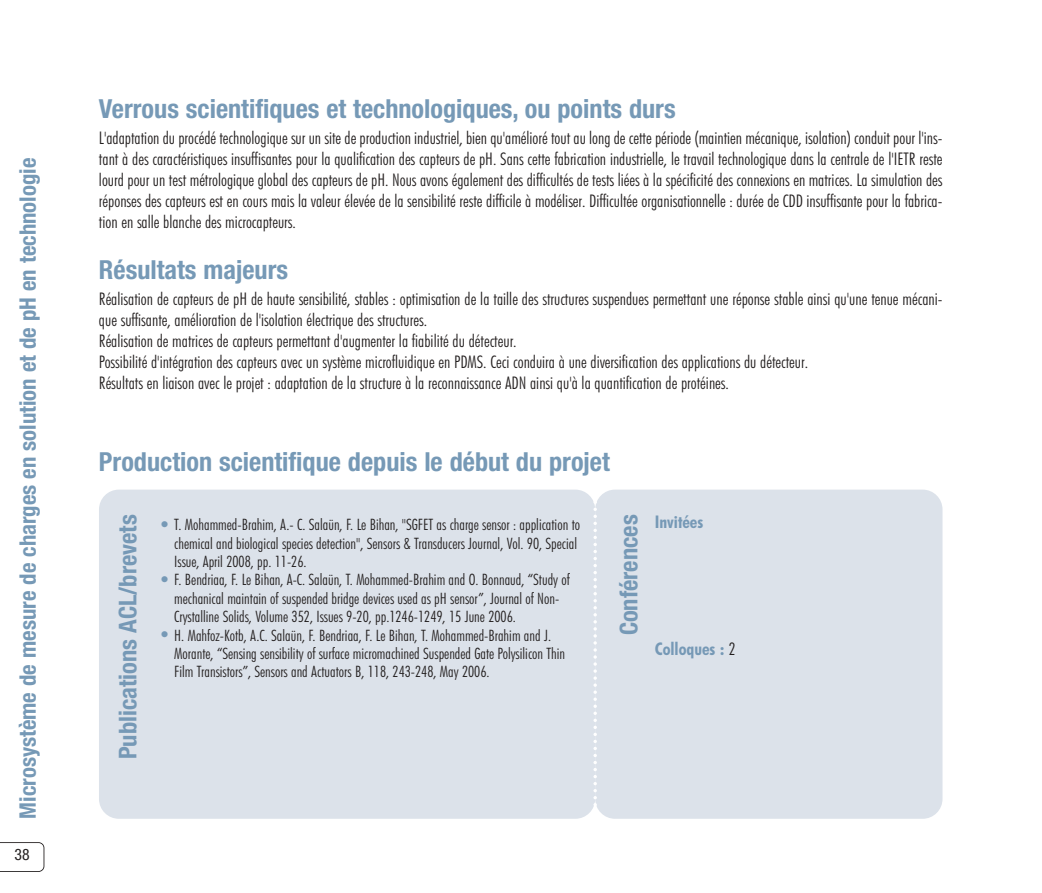
<style>
.page{position:relative;width:1042px;height:893px;background:#fff}
.page>*{position:absolute;margin:0;border:0;box-sizing:border-box;transform-origin:0 0}
.t1{font:700 condensed 26.25px "Helvetica Neue LT Std";color:#7699b6}
.t2{font:700 condensed 24.5px "Helvetica Neue LT Std";color:#7699b6}
.t3{font:700 condensed 22.75px "Helvetica Neue LT Std";color:#7699b6}
.t4{font:300 condensed 17.5px/21px "Futura BT";color:#231f1f;text-align:justify}
.t5{font:700 condensed 17.5px "Futura BT";color:#7699b6}
.t6{font:300 condensed 15.75px/18.4px "Futura BT";color:#231f1f}
.t7{font:condensed 15.75px "Helvetica Neue LT Std";color:#231f1f}
.s1{font-size:21px;color:#7699b6}
.s2{font-weight:300;color:#231f1f}
</style>
<div class="page">
<svg style="left:0;top:842px;width:44px;height:30px"></svg>
<div style="left:99px;top:490px;width:496px;height:329px;background:#dce2ea;border-radius:20px"></div>
<div style="left:595px;top:490px;width:347px;height:329px;background:#dce2ea;border-radius:20px"></div>
<svg style="left:593px;top:501px;width:4px;height:306px"></svg>
<h3 class="t3" style="left:20px;top:819px;width:662px;rotate:-90deg">Microsystème de mesure de charges en solution et de pH en technologie</h3>
<p class="t7" style="left:15px;top:849px;width:17px">38</p>
<h1 class="t1" style="left:99px;top:99px;width:578px">Verrous scientifiques et technologiques, ou points durs</h1>
<p class="t4" style="left:99px;top:128px;width:845px">L'adaptation du procédé technologique sur un site de production industriel, bien qu'amélioré tout au long de cette période (maintien mécanique, isolation) conduit pour l'ins&shy;tant à des caractéristiques insuffisantes pour la qualification des capteurs de pH. Sans cette fabrication industrielle, le travail technologique dans la centrale de l'IETR reste lourd pour un test métrologique global des capteurs de pH. Nous avons également des difficultés de tests liées à la spécificité des connexions en matrices. La simulation des réponses des capteurs est en cours mais la valeur élevée de la sensibilité reste difficile à modéliser. Difficultée organisationnelle : durée de CDD insuffisante pour la fabrica&shy;tion en salle blanche des microcapteurs.</p>
<h1 class="t1" style="left:99px;top:260px;width:191px">Résultats majeurs</h1>
<p class="t4" style="left:99px;top:289px;width:845px;text-align:left">Réalisation de capteurs de pH de haute sensibilité, stables : optimisation de la taille des structures suspendues permettant une réponse stable ainsi qu'une tenue mécani&shy;que suffisante, amélioration de l'isolation électrique des structures.<br>Réalisation de matrices de capteurs permettant d'augmenter la fiabilité du détecteur.<br>Possibilité d'intégration des capteurs avec un système microfluidique en PDMS. Ceci conduira à une diversification des applications du détecteur.<br>Résultats en liaison avec le projet : adaptation de la structure à la reconnaissance ADN ainsi qu'à la quantification de protéines.</p>
<h1 class="t1" style="left:99px;top:453px;width:512px">Production scientifique depuis le début du projet</h1>
<h2 class="t2" style="left:119px;top:759px;width:246px;rotate:-90deg">Publications ACL/brevets</h2>
<p class="t6" style="left:174px;top:516px;width:407px;text-indent:-16px"><span class="s1">•</span> T. Mohammed-Brahim, A.- C. Salaün, F. Le Bihan, "SGFET as charge sensor : application to chemical and biological species detection", Sensors &amp; Transducers Journal, Vol. 90, Special<br>Issue, April 2008, pp. 11-26.</p>
<p class="t6" style="left:174px;top:571px;width:397px;text-indent:-16px"><span class="s1">•</span> F. Bendriaa, F. Le Bihan, A-C. Salaün, T. Mohammed-Brahim and O. Bonnaud, “Study of mechanical maintain of suspended bridge devices used as pH sensor”, Journal of Non-<br>Crystalline Solids, Volume 352, Issues 9-20, pp.1246-1249, 15 June 2006.</p>
<p class="t6" style="left:174px;top:627px;width:392px;text-indent:-16px"><span class="s1">•</span> H. Mahfoz-Kotb, A.C. Salaün, F. Bendriaa, F. Le Bihan, T. Mohammed-Brahim and J.<br>Morante, “Sensing sensibility of surface micromachined Suspended Gate Polysilicon Thin<br>Film Transistors”, Sensors and Actuators B, 118, 243-248, May 2006.</p>
<h2 class="t2" style="left:620px;top:635px;width:123px;rotate:-90deg">Conférences</h2>
<p class="t5" style="left:655px;top:514px;width:50px">Invitées</p>
<p class="t5" style="left:655px;top:641px;width:82px">Colloques : <span class="s2">2</span></p>
</div>
